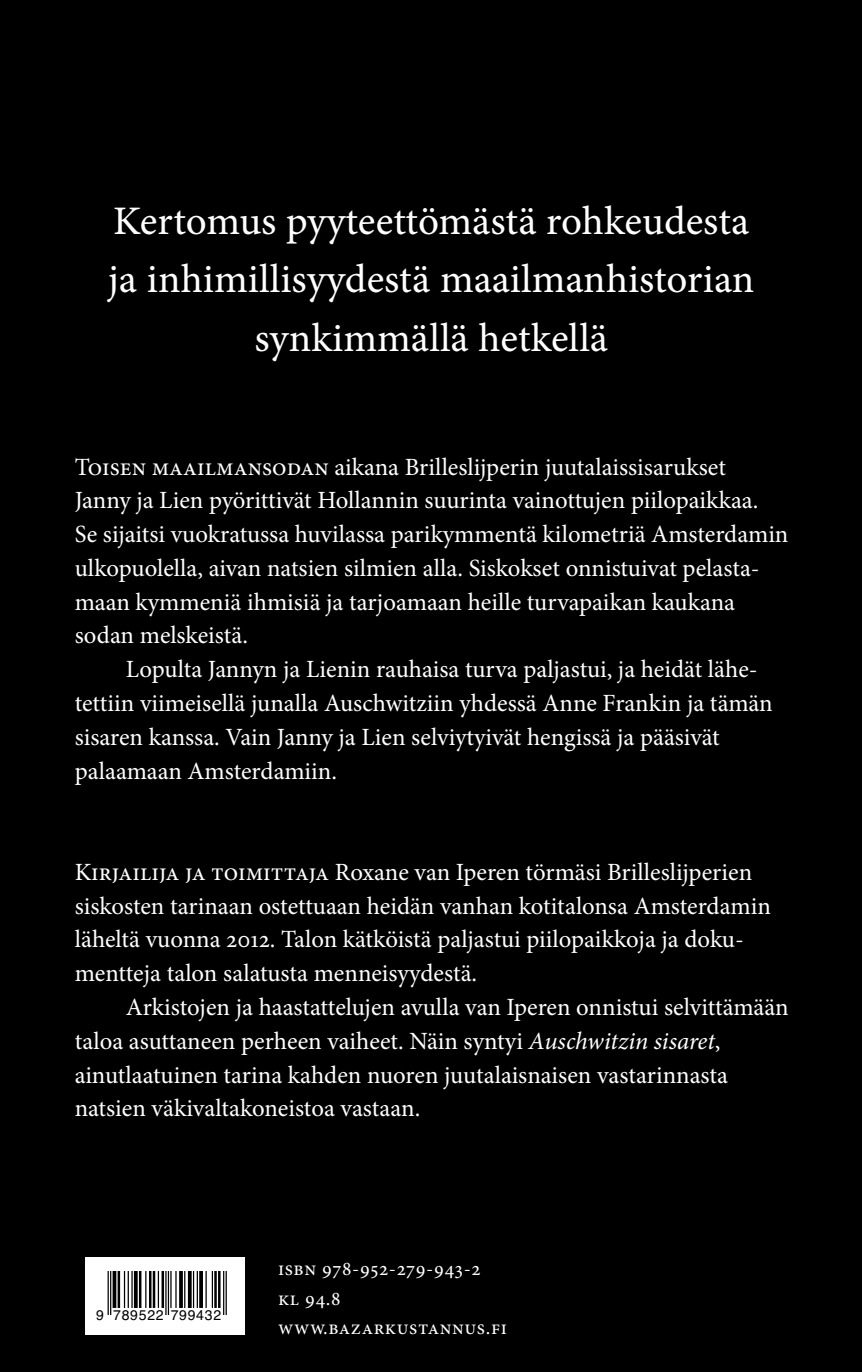
<style>
.page{position:relative;width:862px;height:1372px;background:#fff}
.page>*{position:absolute;margin:0;border:0;box-sizing:border-box;transform-origin:0 0}
.t1{font:40.5px/58.5px "Minion Pro Capt";color:#fff;text-align:center}
.t2{font:24.75px/33.8px "Minion Pro";letter-spacing:-.005em;color:#fff}
.t3{font:20.25px/29.2px "Minion Pro";letter-spacing:.03em;color:#fff}
.t4{font:14.17px "Helvetica";letter-spacing:.05em;color:#000}
.s1{font-style:italic}
</style>
<div class="page">
<div style="left:0;top:0;width:861px;height:1371px;background:#000"></div>
<div style="left:85px;top:1256px;width:159px;height:78px;background:#fff"></div>
<hr style="left:107px;top:1271px;width:2px;height:43px;background:#000">
<hr style="left:110px;top:1271px;width:1px;height:43px;background:#000">
<svg style="left:112px;top:1271px;width:4px;height:36px"></svg>
<hr style="left:117px;top:1271px;width:3px;height:36px;background:#000">
<hr style="left:124px;top:1271px;width:1px;height:36px;background:#000">
<hr style="left:128px;top:1271px;width:1px;height:36px;background:#000">
<hr style="left:131px;top:1271px;width:2px;height:36px;background:#000">
<svg style="left:134px;top:1271px;width:4px;height:36px"></svg>
<hr style="left:139px;top:1271px;width:2px;height:36px;background:#000">
<hr style="left:145px;top:1271px;width:1px;height:36px;background:#000">
<hr style="left:149px;top:1271px;width:2px;height:36px;background:#000">
<hr style="left:153px;top:1271px;width:2px;height:36px;background:#000">
<hr style="left:158px;top:1271px;width:1px;height:36px;background:#000">
<hr style="left:161px;top:1271px;width:3px;height:36px;background:#000">
<hr style="left:165px;top:1271px;width:1px;height:43px;background:#000">
<hr style="left:168px;top:1271px;width:1px;height:43px;background:#000">
<hr style="left:170px;top:1271px;width:1px;height:36px;background:#000">
<hr style="left:175px;top:1271px;width:1px;height:36px;background:#000">
<svg style="left:179px;top:1271px;width:4px;height:36px"></svg>
<hr style="left:184px;top:1271px;width:1px;height:36px;background:#000">
<hr style="left:188px;top:1271px;width:3px;height:36px;background:#000">
<hr style="left:193px;top:1271px;width:1px;height:36px;background:#000">
<hr style="left:196px;top:1271px;width:2px;height:36px;background:#000">
<svg style="left:199px;top:1271px;width:4px;height:36px"></svg>
<hr style="left:205px;top:1271px;width:2px;height:36px;background:#000">
<hr style="left:212px;top:1271px;width:1px;height:36px;background:#000">
<hr style="left:214px;top:1271px;width:3px;height:36px;background:#000">
<hr style="left:218px;top:1271px;width:2px;height:36px;background:#000">
<hr style="left:223px;top:1271px;width:1px;height:43px;background:#000">
<hr style="left:225px;top:1271px;width:2px;height:43px;background:#000">
<h1 class="t1" style="left:108px;top:192px;width:647px">Kertomus pyyteettömästä rohkeudesta ja inhimillisyydestä maailmanhistorian synkimmällä hetkellä</h1>
<p class="t2" style="left:75px;top:450px;width:715px">Toisen maailmansodan aikana Brilleslijperin juutalaissisarukset<br>Janny ja Lien pyörittivät Hollannin suurinta vainottujen piilopaikkaa.<br>Se sijaitsi vuokratussa huvilassa parikymmentä kilometriä Amsterdamin ulkopuolella, aivan natsien silmien alla. Siskokset onnistuivat pelasta&shy;maan kymmeniä ihmisiä ja tarjoamaan heille turvapaikan kaukana sodan melskeistä.</p>
<p class="t2" style="left:75px;top:652px;width:699px;text-indent:51px">Lopulta Jannyn ja Lienin rauhaisa turva paljastui, ja heidät lähe&shy;tettiin viimeisellä junalla Auschwitziin yhdessä Anne Frankin ja tämän sisaren kanssa. Vain Janny ja Lien selviytyivät hengissä ja pääsivät palaamaan Amsterdamiin.</p>
<p class="t2" style="left:75px;top:855px;width:697px">Kirjailija ja toimittaja Roxane van Iperen törmäsi Brilleslijperien siskosten tarinaan ostettuaan heidän vanhan kotitalonsa Amsterdamin läheltä vuonna 2012. Talon kätköistä paljastui piilopaikkoja ja doku&shy;mentteja talon salatusta menneisyydestä.</p>
<p class="t2" style="left:75px;top:990px;width:715px;text-indent:51px">Arkistojen ja haastattelujen avulla van Iperen onnistui selvittämään taloa asuttaneen perheen vaiheet. Näin syntyi <span class="s1">Auschwitzin sisaret</span>, ainutlaatuinen tarina kahden nuoren juutalaisnaisen vastarinnasta natsien väkivaltakoneistoa vastaan.</p>
<p class="t4" style="left:96px;top:1303px;width:147px">9 789522 799432 &gt;</p>
<p class="t3" style="left:278px;top:1254px;width:230px">isbn 978-952-279-943-2<br>kl 94.8 www.bazarkustannus.fi</p>
</div>
